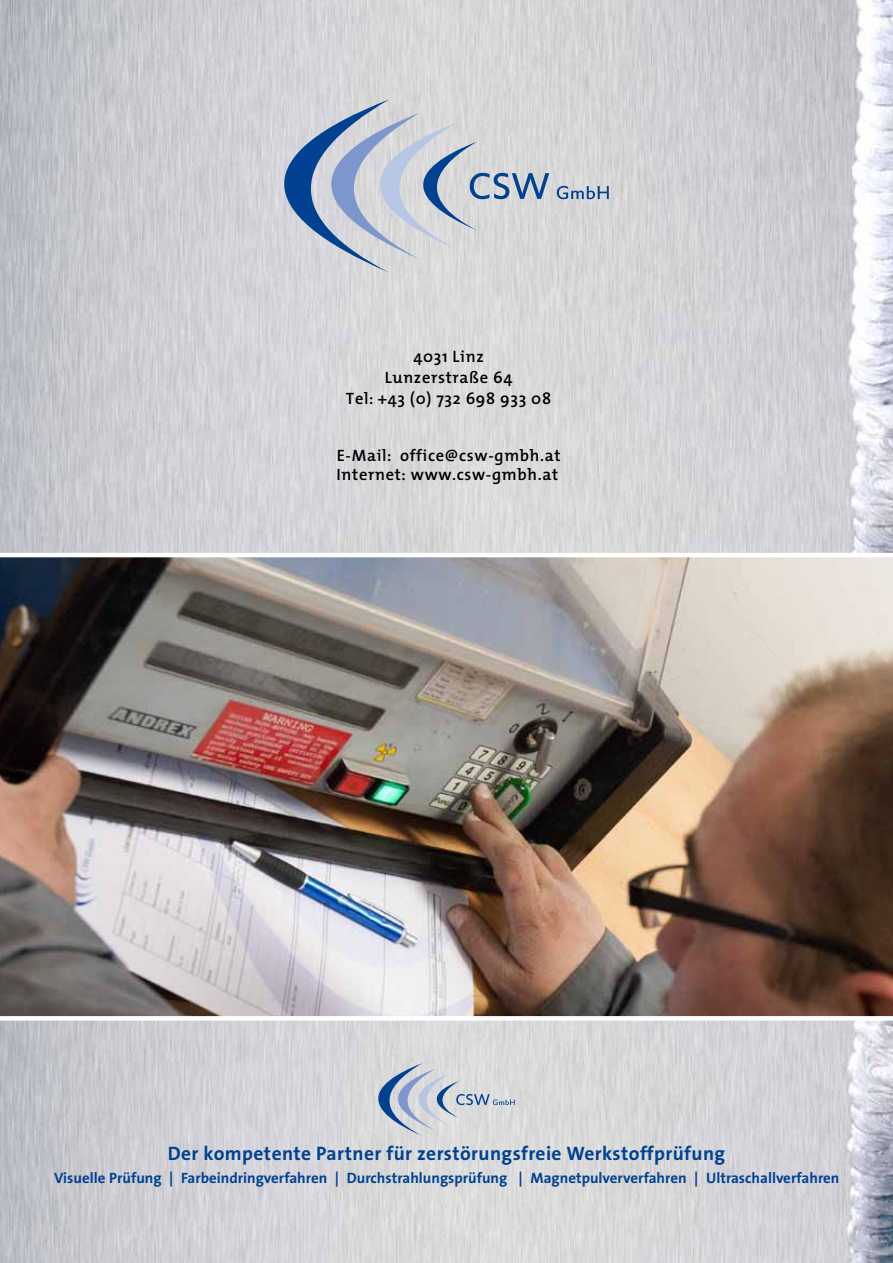
<style>
.page{position:relative;width:893px;height:1263px;background:#fff}
.page>*{position:absolute;margin:0;border:0;box-sizing:border-box;transform-origin:0 0}
.t1{font:700 19.5px "The Sans B7";letter-spacing:.02em;color:#004291}
.t2{font:600 16.5px/21px "The Mix 6";letter-spacing:.04em;color:#000;text-align:center}
.t3{font:700 15px "The Sans B7";color:#004291}
</style>
<div class="page">
<img style="left:0;top:1020px;width:428px;height:243px">
<img style="left:428px;top:1020px;width:465px;height:243px">
<img style="left:453px;top:0;width:440px;height:553px">
<img style="left:0;top:0;width:453px;height:553px">
<img style="left:0;top:557px;width:893px;height:460px">
<svg style="left:284px;top:99px;width:265px;height:174px;background:#bdc5d1"></svg>
<svg style="left:557px;top:186px;width:52px;height:13px"></svg>
<svg style="left:378px;top:1063px;width:137px;height:73px;background:#c3cad4"></svg>
<p class="t2" style="left:346px;top:345px;width:207px">4031 Linz<br>Lunzerstraße 64<br>Tel: +43 (0) 732 698 933 08</p>
<p class="t2" style="left:337px;top:445px;width:225px;line-height:19.8px;text-align:left">E-Mail: office@csw-gmbh.at<br>Internet: www.csw-gmbh.at</p>
<h1 class="t1" style="left:168px;top:1143px;width:559px">Der kompetente Partner für zerstörungsfreie Werkstoffprüfung</h1>
<p class="t3" style="left:54px;top:1170px;width:787px">Visuelle Prüfung | Farbeindringverfahren | Durchstrahlungsprüfung | Magnetpulververfahren | Ultraschallverfahren</p>
</div>
